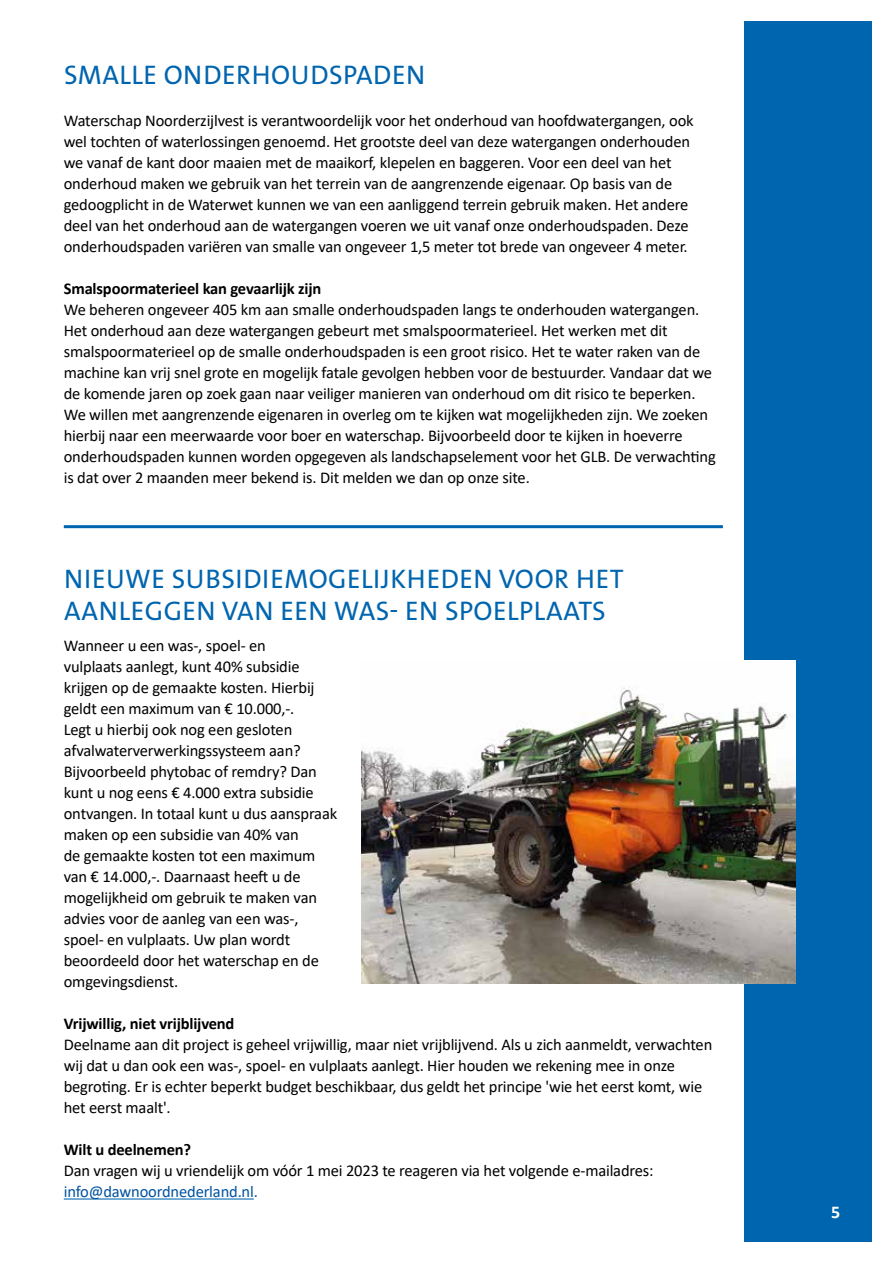
<style>
.page{position:relative;width:893px;height:1263px;background:#fff}
.page>*{position:absolute;margin:0;border:0;box-sizing:border-box;transform-origin:0 0}
.Kop_artikel{font:27px/31.5px "The Sans Os F";letter-spacing:.02em;color:#0065af}
.t1{font:700 18px "Calibri";color:#fff}
.broodtekst{font:16.5px/21px "Calibri";letter-spacing:-.01em;color:#000}
.Alineakop{font:700 16.5px "Calibri";letter-spacing:-.01em;color:#000}
.s1{color:#00529f}
</style>
<div class="page">
<div style="left:744px;top:21px;width:128px;height:1221px;background:#0065af"></div>
<hr style="left:64px;top:1198px;width:190px;height:1px;background:#0065af">
<img style="left:361px;top:660px;width:434px;height:323px">
<hr style="left:64px;top:525px;width:659px;height:3px;background:#0065af">
<h1 class="Kop_artikel" style="left:64px;top:59px;width:363px">SMALLE ONDERHOUDSPADEN</h1>
<p class="broodtekst" style="left:64px;top:110px;width:631px">Waterschap Noorderzijlvest is verantwoordelijk voor het onderhoud van hoofdwatergangen, ook wel tochten of waterlossingen genoemd. Het grootste deel van deze watergangen onderhouden we vanaf de kant door maaien met de maaikorf, klepelen en baggeren. Voor een deel van het onderhoud maken we gebruik van het terrein van de aangrenzende eigenaar. Op basis van de gedoogplicht in de Waterwet kunnen we van een aanliggend terrein gebruik maken. Het andere deel van het onderhoud aan de watergangen voeren we uit vanaf onze onderhoudspaden. Deze onderhoudspaden variëren van smalle van ongeveer 1,5 meter tot brede van ongeveer 4 meter.</p>
<h2 class="Alineakop" style="left:64px;top:277px;width:259px">Smalspoormaterieel kan gevaarlijk zijn</h2>
<p class="broodtekst" style="left:64px;top:299px;width:654px">We beheren ongeveer 405 km aan smalle onderhoudspaden langs te onderhouden watergangen.<br>Het onderhoud aan deze watergangen gebeurt met smalspoormaterieel. Het werken met dit smalspoormaterieel op de smalle onderhoudspaden is een groot risico. Het te water raken van de machine kan vrij snel grote en mogelijk fatale gevolgen hebben voor de bestuurder. Vandaar dat we de komende jaren op zoek gaan naar veiliger manieren van onderhoud om dit risico te beperken.<br>We willen met aangrenzende eigenaren in overleg om te kijken wat mogelijkheden zijn. We zoeken hierbij naar een meerwaarde voor boer en waterschap. Bijvoorbeeld door te kijken in hoeverre onderhoudspaden kunnen worden opgegeven als landschapselement voor het GLB. De verwachting is dat over 2 maanden meer bekend is. Dit melden we dan op onze site.</p>
<h1 class="Kop_artikel" style="left:64px;top:563px;width:561px">NIEUWE SUBSIDIEMOGELIJKHEDEN VOOR HET<br>AANLEGGEN VAN EEN WAS- EN SPOELPLAATS</h1>
<p class="broodtekst" style="left:64px;top:635px;width:275px">Wanneer u een was-, spoel- en<br>vulplaats aanlegt, kunt 40% subsidie krijgen op de gemaakte kosten. Hierbij geldt een maximum van € 10.000,-.<br>Legt u hierbij ook nog een gesloten afvalwaterverwerkingssysteem aan?<br>Bijvoorbeeld phytobac of remdry? Dan kunt u nog eens € 4.000 extra subsidie ontvangen. In totaal kunt u dus aanspraak maken op een subsidie van 40% van<br>de gemaakte kosten tot een maximum van € 14.000,-. Daarnaast heeft u de mogelijkheid om gebruik te maken van advies voor de aanleg van een was-, spoel- en vulplaats. Uw plan wordt beoordeeld door het waterschap en de omgevingsdienst.</p>
<h2 class="Alineakop" style="left:64px;top:1012px;width:172px">Vrijwillig, niet vrijblijvend</h2>
<p class="broodtekst" style="left:64px;top:1034px;width:650px">Deelname aan dit project is geheel vrijwillig, maar niet vrijblijvend. Als u zich aanmeldt, verwachten wij dat u dan ook een was-, spoel- en vulplaats aanlegt. Hier houden we rekening mee in onze begroting. Er is echter beperkt budget beschikbaar, dus geldt het principe 'wie het eerst komt, wie het eerst maalt'.</p>
<h2 class="Alineakop" style="left:64px;top:1138px;width:129px">Wilt u deelnemen?</h2>
<p class="broodtekst" style="left:64px;top:1160px;width:591px">Dan vragen wij u vriendelijk om vóór 1 mei 2023 te reageren via het volgende e-mailadres: <span class="s1">info@dawnoordnederland.nl.</span></p>
<p class="t1" style="left:831px;top:1199px;width:11px">5</p>
</div>
